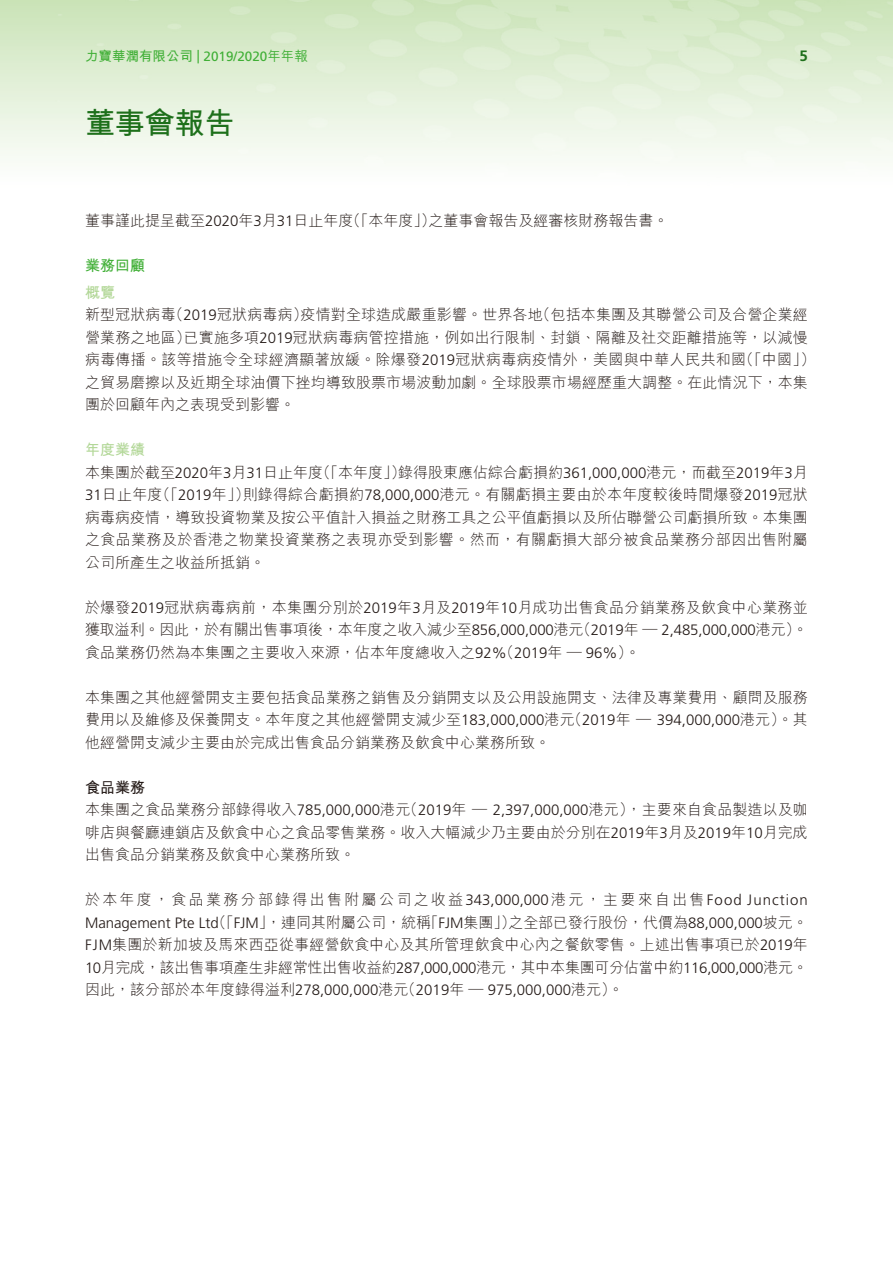
<style>
.page{position:relative;width:893px;height:1263px;background:#fff}
.page>*{position:absolute;margin:0;border:0;box-sizing:border-box;transform-origin:0 0}
.t1{font:30px "M Hei HK Bold E Ten B5 H";letter-spacing:-.005em;color:#1e701b}
.t2{font:15px/22.5px "M Hei HK Light E Ten B5 H";color:#231916;text-align:justify}
.t3{font:300 15px "Frutiger LT Std";color:#231916}
.t4{font:15px "M Hei HK Bold E Ten B5 H";color:#b2d797}
.t5{font:15px "M Hei HK Bold E Ten B5 H";color:#40af36}
.t6{font:15px "M Hei HK Bold E Ten B5 H";color:#231916}
.t7{font:700 15px "Frutiger LT Std";color:#1e701b}
.t8{font:13.5px "Frutiger LT Std";color:#40af36}
.s1{font-family:"M Hei HK Bold E Ten B5 H"}
.s2{font-family:"M Hei HK Medium E Ten B5 H"}
.s3{font-family:"Frutiger LT Std";font-weight:300}
.s4{font-family:"M Hei HK Light E Ten B5 H";font-weight:400}
</style>
<div class="page">
<p class="t8" style="left:85px;top:50px;width:224px"><span class="s1">力寶華潤有限公司</span> | 2019/2020<span class="s2">年年報</span></p>
<p class="t7" style="left:800px;top:49px;width:10px">5</p>
<h1 class="t1" style="left:85px;top:111px;width:151px">董事會報告</h1>
<p class="t2" style="left:85px;top:211px;width:585px">董事謹此提呈截至<span class="s3">2020</span>年<span class="s3">3</span>月<span class="s3">31</span>日止年度（「本年度」）之董事會報告及經審核財務報告書。</p>
<p class="t5" style="left:85px;top:260px;width:61px">業務回顧</p>
<p class="t4" style="left:85px;top:286px;width:31px">概覽</p>
<p class="t2" style="left:85px;top:305px;width:732px;text-align:left">新型冠狀病毒（<span class="s3">2019</span>冠狀病毒病）疫情對全球造成嚴重影響。世界各地（包括本集團及其聯營公司及合營企業經營業務之地區）已實施多項<span class="s3">2019</span>冠狀病毒病管控措施，例如出行限制、封鎖、隔離及社交距離措施等，以減慢病毒傳播。該等措施令全球經濟顯著放緩。除爆發<span class="s3">2019</span>冠狀病毒病疫情外，美國與中華人民共和國（「中國」）之貿易磨擦以及近期全球油價下挫均導致股票市場波動加劇。全球股票市場經歷重大調整。在此情況下，本集團於回顧年內之表現受到影響。</p>
<p class="t4" style="left:85px;top:444px;width:61px">年度業績</p>
<p class="t2" style="left:85px;top:463px;width:724px">本集團於截至<span class="s3">2020</span>年<span class="s3">3</span>月<span class="s3">31</span>日止年度（「本年度」）錄得股東應佔綜合虧損約<span class="s3">361,000,000</span>港元，而截至<span class="s3">2019</span>年<span class="s3">3</span>月<span class="s3">31</span>日止年度（「<span class="s3">2019</span>年」）則錄得綜合虧損約<span class="s3">78,000,000</span>港元。有關虧損主要由於本年度較後時間爆發<span class="s3">2019</span>冠狀病毒病疫情，導致投資物業及按公平值計入損益之財務工具之公平值虧損以及所佔聯營公司虧損所致。本集團之食品業務及於香港之物業投資業務之表現亦受到影響。然而，有關虧損大部分被食品業務分部因出售附屬公司所產生之收益所抵銷。</p>
<p class="t2" style="left:85px;top:598px;width:724px">於爆發<span class="s3">2019</span>冠狀病毒病前，本集團分別於<span class="s3">2019</span>年<span class="s3">3</span>月及<span class="s3">2019</span>年<span class="s3">10</span>月成功出售食品分銷業務及飲食中心業務並獲取溢利。因此，於有關出售事項後，本年度之收入減少至<span class="s3">856,000,000</span>港元（<span class="s3">2019</span>年 — <span class="s3">2,485,000,000</span>港元）。食品業務仍然為本集團之主要收入來源，佔本年度總收入之<span class="s3">92%</span>（<span class="s3">2019</span>年 — <span class="s3">96%</span>）。</p>
<p class="t2" style="left:85px;top:688px;width:724px">本集團之其他經營開支主要包括食品業務之銷售及分銷開支以及公用設施開支、法律及專業費用、顧問及服務費用以及維修及保養開支。本年度之其他經營開支減少至<span class="s3">183,000,000</span>港元（<span class="s3">2019</span>年 — <span class="s3">394,000,000</span>港元）。其他經營開支減少主要由於完成出售食品分銷業務及飲食中心業務所致。</p>
<p class="t6" style="left:85px;top:781px;width:61px">食品業務</p>
<p class="t2" style="left:85px;top:800px;width:724px">本集團之食品業務分部錄得收入<span class="s3">785,000,000</span>港元（<span class="s3">2019</span>年 — <span class="s3">2,397,000,000</span>港元），主要來自食品製造以及咖啡店與餐廳連鎖店及飲食中心之食品零售業務。收入大幅減少乃主要由於分別在<span class="s3">2019</span>年<span class="s3">3</span>月及<span class="s3">2019</span>年<span class="s3">10</span>月完成出售食品分銷業務及飲食中心業務所致。</p>
<p class="t2" style="left:85px;top:890px;width:724px">於本年度，食品業務分部錄得出售附屬公司之收益<span class="s3">343,000,000</span>港元，主要來自出售<span class="s3">Food Junction Management Pte Ltd</span>（「<span class="s3">FJM</span>」，連同其附屬公司，統稱「<span class="s3">FJM</span>集團」）之全部已發行股份，代價為<span class="s3">88,000,000</span>坡元。<span class="s3">FJM</span>集團於新加坡及馬來西亞從事經營飲食中心及其所管理飲食中心內之餐飲零售。上述出售事項已於<span class="s3">2019</span>年<span class="s3">10</span>月完成，該出售事項產生非經常性出售收益約<span class="s3">287,000,000</span>港元，其中本集團可分佔當中約<span class="s3">116,000,000</span>港元。</p>
<p class="t3" style="left:85px;top:983px;width:540px"><span class="s4">因此，該分部於本年度錄得溢利</span>278,000,000<span class="s4">港元（</span>2019<span class="s4">年 —</span> 975,000,000<span class="s4">港元）。</span></p>
</div>
